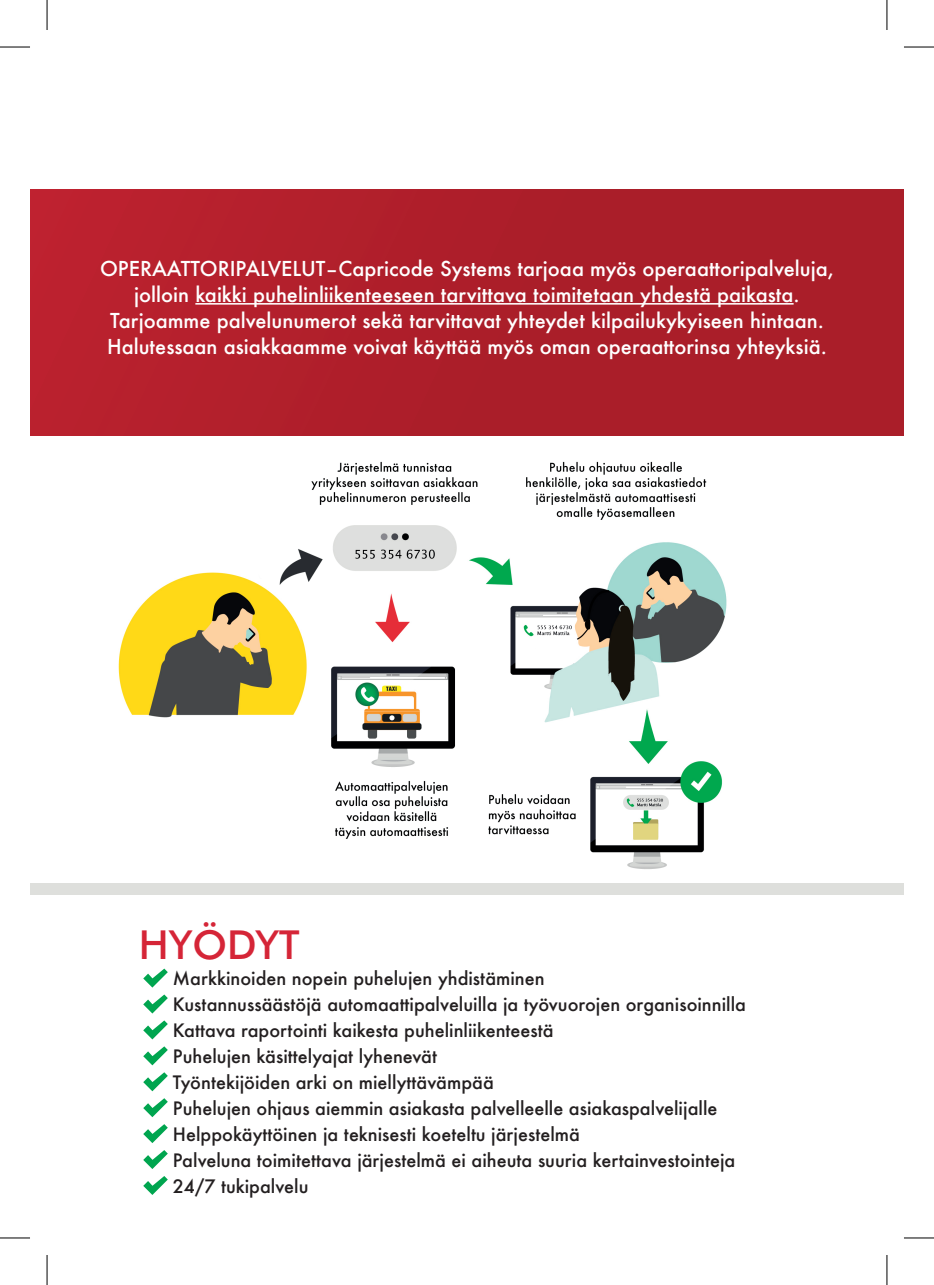
<style>
.page{position:relative;width:934px;height:1285px;background:#fff}
.page>*{position:absolute;margin:0;border:0;box-sizing:border-box;transform-origin:0 0}
.t1{font:500 40px "Futura BT";color:#d52537}
.t2{font:500 20px/26px "Futura";color:#fff;text-align:center}
.t3{font:500 18px/26px "Futura";color:#231f20}
</style>
<div class="page">
<img style="left:118px;top:461px;width:609px;height:408px">
<div style="left:30px;top:883px;width:873px;height:11px;background:#dedfdc"></div>
<div style="left:30px;top:190px;width:873px;height:245px;background:linear-gradient(to right,#b9212e,#a51d28)"></div>
<hr style="left:195px;top:303px;width:598px;height:2px;background:#fff">
<svg style="left:143px;top:968px;width:25px;height:19px"></svg>
<svg style="left:143px;top:1020px;width:25px;height:19px"></svg>
<svg style="left:143px;top:1072px;width:25px;height:19px"></svg>
<svg style="left:143px;top:1124px;width:25px;height:19px"></svg>
<svg style="left:143px;top:1176px;width:25px;height:19px"></svg>
<svg style="left:143px;top:994px;width:25px;height:19px"></svg>
<svg style="left:143px;top:1046px;width:25px;height:19px"></svg>
<svg style="left:143px;top:1098px;width:25px;height:19px"></svg>
<svg style="left:143px;top:1150px;width:25px;height:19px"></svg>
<hr style="left:0;top:47px;width:30px;height:1px;background:#000">
<hr style="left:903px;top:47px;width:30px;height:1px;background:#000">
<hr style="left:0;top:1237px;width:30px;height:1px;background:#000">
<hr style="left:903px;top:1237px;width:30px;height:1px;background:#000">
<hr style="left:47px;top:0;width:1px;height:30px;background:#000">
<hr style="left:47px;top:1255px;width:1px;height:30px;background:#000">
<hr style="left:886px;top:0;width:1px;height:30px;background:#000">
<hr style="left:886px;top:1255px;width:1px;height:30px;background:#000">
<p class="t2" style="left:100px;top:255px;width:735px">OPERAATTORIPALVELUT–Capricode Systems tarjoaa myös operaattoripalveluja, jolloin kaikki puhelinliikenteeseen tarvittava toimitetaan yhdestä paikasta.<br>Tarjoamme palvelunumerot sekä tarvittavat yhteydet kilpailukykyiseen hintaan.<br>Halutessaan asiakkaamme voivat käyttää myös oman operaattorinsa yhteyksiä.</p>
<h1 class="t1" style="left:139px;top:920px;width:162px">HYÖDYT</h1>
<p class="t3" style="left:173px;top:964px;width:574px">Markkinoiden nopein puhelujen yhdistäminen<br>Kustannussäästöjä automaattipalveluilla ja työvuorojen organisoinnilla Kattava raportointi kaikesta puhelinliikenteestä<br>Puhelujen käsittelyajat lyhenevät<br>Työntekijöiden arki on miellyttävämpää<br>Puhelujen ohjaus aiemmin asiakasta palvelleelle asiakaspalvelijalle Helppokäyttöinen ja teknisesti koeteltu järjestelmä<br>Palveluna toimitettava järjestelmä ei aiheuta suuria kertainvestointeja 24/7 tukipalvelu</p>
</div>
